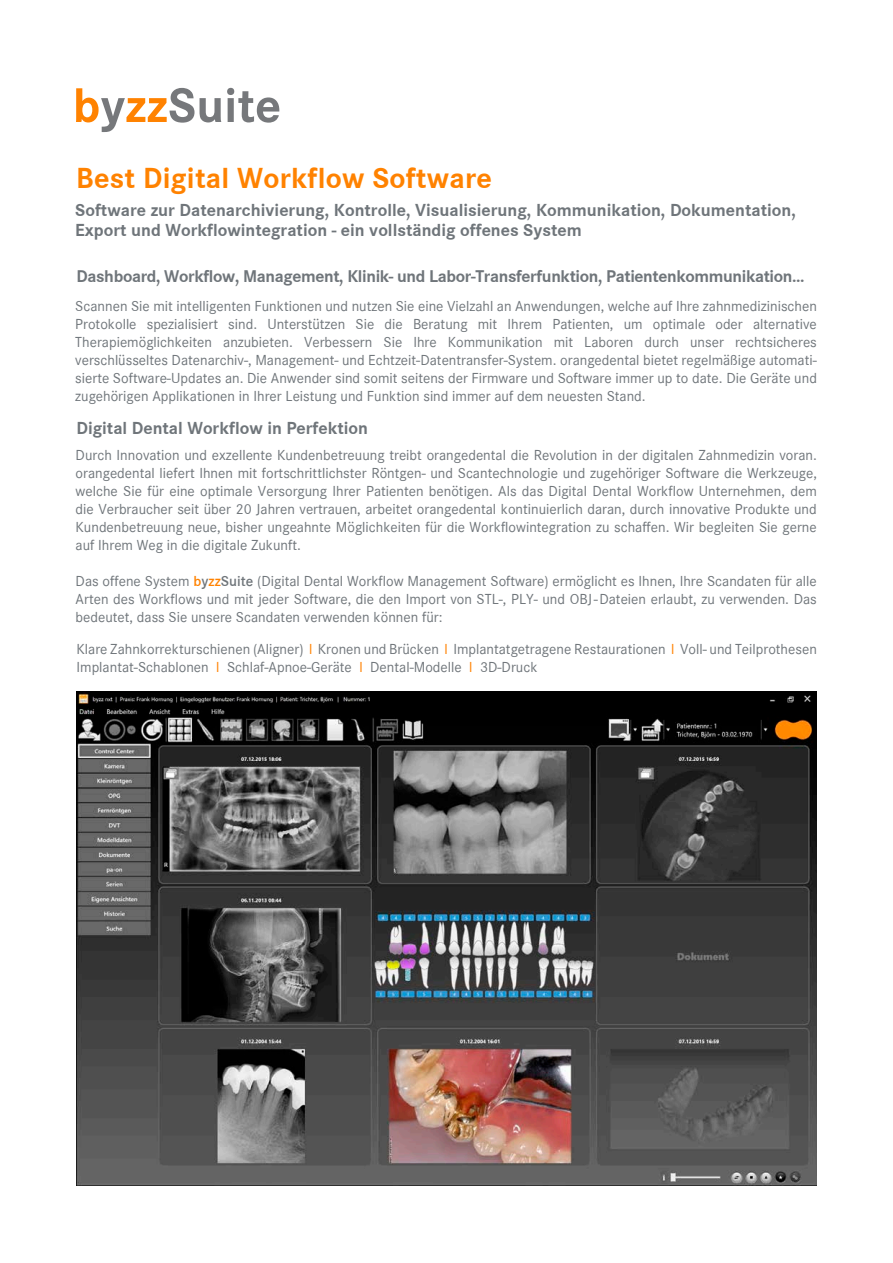
<style>
.page{position:relative;width:893px;height:1263px;background:#fff}
.page>*{position:absolute;margin:0;border:0;box-sizing:border-box;transform-origin:0 0}
.t1{font:50.25px "Corporate S Bold";color:#76787b}
.t2{font:30px "Corporate S Bold";letter-spacing:.005em;color:#ff8200}
.t3{font:18px/19.5px "Corporate S Bold";color:#6f757a}
.t4{font:17.55px "Corporate S Bold";letter-spacing:-.02em;color:#6f757a}
.t5{font:15px/18px "Corporate S Regular";color:#6f757a;text-align:justify}
.s1{color:#ff8200}
.s2{font-family:"Corporate S Demi";color:#ff8200}
.s3{font-family:"Corporate S Demi"}
</style>
<div class="page">
<img style="left:76px;top:691px;width:741px;height:494px">
<h1 class="t1" style="left:73px;top:76px;width:210px"><span class="s1">b</span>y<span class="s1">zz</span>Suite</h1>
<h2 class="t2" style="left:76px;top:161px;width:417px">Best Digital Workflow Software</h2>
<p class="t3" style="left:75px;top:201px;width:722px">Software zur Datenarchivierung, Kontrolle, Visualisierung, Kommunikation, Dokumentation,<br>Export und Workflowintegration - ein vollständig offenes System</p>
<p class="t4" style="left:77px;top:266px;width:730px">Dashboard, Workflow, Management, Klinik- und Labor-Transferfunktion, Patientenkommunikation...</p>
<p class="t5" style="left:75px;top:297px;width:743px">Scannen Sie mit intelligenten Funktionen und nutzen Sie eine Vielzahl an Anwendungen, welche auf Ihre zahnmedizinischen Protokolle spezialisiert sind. Unterstützen Sie die Beratung mit Ihrem Patienten, um optimale oder alternative Therapiemöglichkeiten anzubieten. Verbessern Sie Ihre Kommunikation mit Laboren durch unser rechtsicheres verschlüsseltes Datenarchiv-, Management- und Echtzeit-Datentransfer-System. orangedental bietet regelmäßige automati&shy;sierte Software-Updates an. Die Anwender sind somit seitens der Firmware und Software immer up to date. Die Geräte und zugehörigen Applikationen in Ihrer Leistung und Funktion sind immer auf dem neuesten Stand.</p>
<p class="t3" style="left:76px;top:418px;width:293px">Digital Dental Workflow in Perfektion</p>
<p class="t5" style="left:76px;top:446px;width:743px">Durch Innovation und exzellente Kundenbetreuung treibt orangedental die Revolution in der digitalen Zahnmedizin voran. orangedental liefert Ihnen mit fortschrittlichster Röntgen- und Scantechnologie und zugehöriger Software die Werkzeuge, welche Sie für eine optimale Versorgung Ihrer Patienten benötigen. Als das Digital Dental Workflow Unternehmen, dem die Verbraucher seit über 20 Jahren vertrauen, arbeitet orangedental kontinuierlich daran, durch innovative Produkte und Kundenbetreuung neue, bisher ungeahnte Möglichkeiten für die Workflowintegration zu schaffen. Wir begleiten Sie gerne auf Ihrem Weg in die digitale Zukunft.</p>
<p class="t5" style="left:76px;top:572px;width:743px">Das offene System <span class="s2">b</span><span class="s3">y</span><span class="s2">zz</span><span class="s3">Suite</span> (Digital Dental Workflow Management Software) ermöglicht es Ihnen, Ihre Scandaten für alle Arten des Workflows und mit jeder Software, die den Import von STL-, PLY- und OBJ-Dateien erlaubt, zu verwenden. Das bedeutet, dass Sie unsere Scandaten verwenden können für:</p>
<p class="t5" style="left:77px;top:641px;width:742px">Klare Zahnkorrekturschienen (Aligner) <span class="s1">l</span> Kronen und Brücken <span class="s1">l</span> Implantatgetragene Restaurationen <span class="s1">l</span> Voll- und Teilprothesen<br>Implantat-Schablonen <span class="s1">l</span> Schlaf-Apnoe-Geräte <span class="s1">l</span> Dental-Modelle <span class="s1">l</span> 3D-Druck</p>
</div>
